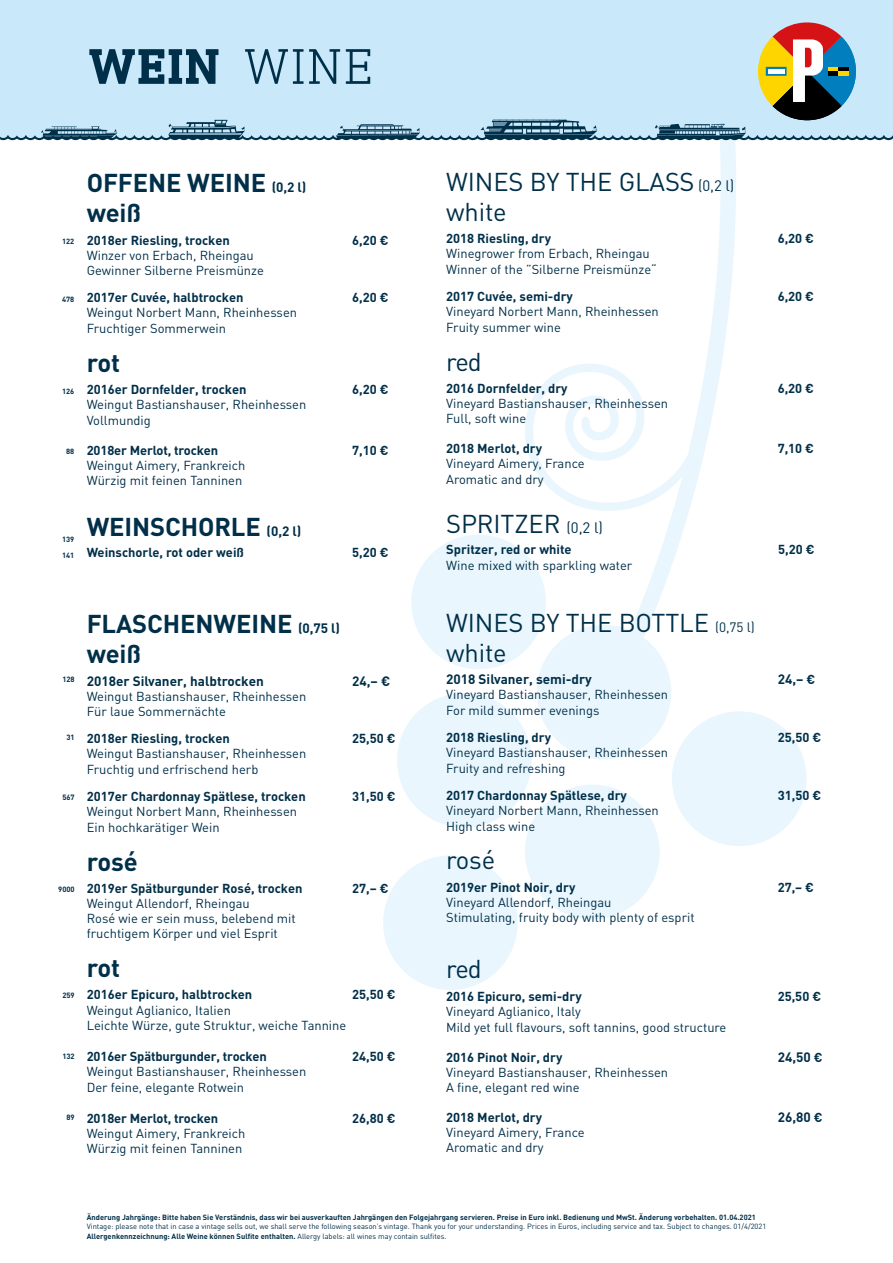
<style>
.page{position:relative;width:893px;height:1263px;background:#fff}
.page>*{position:absolute;margin:0;border:0;box-sizing:border-box;transform-origin:0 0}
.t1{font:700 51px "DIN Next Slab Pro";color:#002f49}
.t2{font:25.5px/30px "DIN";letter-spacing:-.005em;color:#002f49}
.t3{font:700 25.5px/30px "DIN";letter-spacing:-.005em;color:#002f49}
.t4{font:700 13.5px "DIN";color:#002f49}
.t5{font:12.9px/15.8px "DIN";color:#002f49}
.t6{font:700 12.9px "DIN";color:#002f49}
.t7{font:700 7.65px "DIN";color:#002f49}
.t8{font:7.5px/9.8px "DIN";color:#002f49}
.t9{font:700 7.5px/15.8px "DIN";color:#002f49}
.s1{font-weight:300}
.s2{font-size:13.5px}
.s3{font-size:15px}
.s4{font-size:12.9px}
.s5{font-weight:700}
</style>
<div class="page">
<div style="left:678px;top:718px;width:122px;height:121px;background:#e9f6fd;border-radius:50%"></div>
<div style="left:672px;top:711px;width:135px;height:135px;border:13px solid #c9e9fb;border-radius:50%"></div>
<div style="left:543px;top:631px;width:122px;height:122px;background:#e9f6fd;border-radius:50%"></div>
<div style="left:537px;top:625px;width:134px;height:134px;border:13px solid #c9e9fb;border-radius:50%"></div>
<div style="left:418px;top:541px;width:121px;height:122px;background:#e9f6fd;border-radius:50%"></div>
<div style="left:411px;top:535px;width:135px;height:134px;border:13px solid #c9e9fb;border-radius:50%"></div>
<div style="left:404px;top:700px;width:121px;height:121px;background:#e9f6fd;border-radius:50%"></div>
<div style="left:397px;top:693px;width:135px;height:135px;border:13px solid #c9e9fb;border-radius:50%"></div>
<div style="left:532px;top:791px;width:121px;height:121px;background:#e9f6fd;border-radius:50%"></div>
<div style="left:525px;top:784px;width:135px;height:135px;border:13px solid #c9e9fb;border-radius:50%"></div>
<div style="left:390px;top:862px;width:121px;height:121px;background:#e9f6fd;border-radius:50%"></div>
<div style="left:383px;top:855px;width:135px;height:135px;border:13px solid #c9e9fb;border-radius:50%"></div>
<svg style="left:620px;top:140px;width:206px;height:512px"></svg>
<svg style="left:525px;top:362px;width:171px;height:150px"></svg>
<div style="left:0;top:0;width:893px;height:138px;background:#c9e9fb"></div>
<svg style="left:0;top:22px;width:893px;height:118px"></svg>
<h1 class="t1" style="left:89px;top:37px;width:286px">WEIN <span class="s1">WINE</span></h1>
<p class="t9" style="left:62px;top:233px;width:14px">122</p>
<p class="t9" style="left:62px;top:291px;width:14px">478</p>
<p class="t9" style="left:62px;top:383px;width:14px">126</p>
<p class="t9" style="left:66px;top:443px;width:10px">88</p>
<p class="t9" style="left:62px;top:531px;width:14px">139<br>141</p>
<h2 class="t3" style="left:87px;top:167px;width:221px">OFFENE WEINE <span class="s2">(0,2 l) </span>weiß</h2>
<p class="t6" style="left:87px;top:231px;width:145px">2018er Riesling, trocken</p>
<p class="t6" style="left:352px;top:231px;width:38px">6,20 €</p>
<p class="t5" style="left:87px;top:247px;width:179px">Winzer von Erbach, Rheingau<br>Gewinner Silberne Preismünze</p>
<p class="t6" style="left:87px;top:289px;width:158px">2017er Cuvée, halbtrocken</p>
<p class="t6" style="left:352px;top:289px;width:38px">6,20 €</p>
<p class="t5" style="left:87px;top:305px;width:212px">Weingut Norbert Mann, Rheinhessen<br>Fruchtiger Sommerwein</p>
<h2 class="t3" style="left:87px;top:347px;width:35px">rot</h2>
<p class="t6" style="left:87px;top:381px;width:161px">2016er Dornfelder, trocken</p>
<p class="t6" style="left:352px;top:381px;width:38px">6,20 €</p>
<p class="t5" style="left:87px;top:397px;width:221px">Weingut Bastianshauser, Rheinhessen<br>Vollmundig</p>
<p class="t6" style="left:87px;top:442px;width:133px">2018er Merlot, trocken</p>
<p class="t6" style="left:352px;top:442px;width:38px">7,10 €</p>
<p class="t5" style="left:87px;top:458px;width:160px;line-height:15px">Weingut Aimery, Frankreich<br>Würzig mit feinen Tanninen</p>
<h2 class="t3" style="left:87px;top:511px;width:216px">WEINSCHORLE <span class="s2">(0,2 l)</span></h2>
<p class="t6" style="left:87px;top:544px;width:159px">Weinschorle, rot oder weiß</p>
<p class="t6" style="left:352px;top:544px;width:38px">5,20 €</p>
<p class="t7" style="left:62px;top:674px;width:14px">128</p>
<p class="t7" style="left:66px;top:732px;width:10px">31</p>
<p class="t7" style="left:62px;top:792px;width:14px">567</p>
<p class="t7" style="left:58px;top:884px;width:18px">9000</p>
<p class="t7" style="left:62px;top:990px;width:14px">259</p>
<p class="t7" style="left:62px;top:1051px;width:14px">132</p>
<p class="t7" style="left:66px;top:1112px;width:10px">89</p>
<h2 class="t3" style="left:87px;top:608px;width:255px">FLASCHENWEINE <span class="s2">(0,75 l) </span>weiß</h2>
<p class="t4" style="left:87px;top:672px;width:179px">2018er Silvaner, halbtrocken</p>
<p class="t4" style="left:352px;top:672px;width:40px">24,– €</p>
<p class="t5" style="left:87px;top:688px;width:221px">Weingut Bastianshauser, Rheinhessen<br>Für laue Sommernächte</p>
<p class="t6" style="left:87px;top:730px;width:145px">2018er Riesling, trocken</p>
<p class="t6" style="left:352px;top:730px;width:45px">25,50 €</p>
<p class="t5" style="left:87px;top:746px;width:221px">Weingut Bastianshauser, Rheinhessen<br>Fruchtig und erfrischend herb</p>
<p class="t6" style="left:87px;top:788px;width:221px">2017er Chardonnay Spätlese, trocken</p>
<p class="t6" style="left:352px;top:788px;width:45px">31,50 €</p>
<p class="t5" style="left:87px;top:804px;width:212px">Weingut Norbert Mann, Rheinhessen<br>Ein hochkarätiger Wein</p>
<h2 class="t3" style="left:87px;top:845px;width:53px">rosé</h2>
<p class="t6" style="left:87px;top:880px;width:217px">2019er Spätburgunder Rosé, trocken</p>
<p class="t6" style="left:352px;top:880px;width:38px">27,– €</p>
<p class="t5" style="left:87px;top:896px;width:211px;line-height:15px">Weingut Allendorf, Rheingau<br>Rosé wie er sein muss, belebend mit fruchtigem Körper und viel Esprit</p>
<h2 class="t3" style="left:87px;top:952px;width:35px">rot</h2>
<p class="t6" style="left:87px;top:986px;width:167px">2016er Epicuro, halbtrocken</p>
<p class="t6" style="left:352px;top:986px;width:45px">25,50 €</p>
<p class="t5" style="left:87px;top:1002px;width:261px">Weingut Aglianico, Italien<br>Leichte Würze, gute Struktur, weiche Tannine</p>
<p class="t6" style="left:87px;top:1048px;width:182px">2016er Spätburgunder, trocken</p>
<p class="t6" style="left:352px;top:1048px;width:45px">24,50 €</p>
<p class="t5" style="left:87px;top:1064px;width:221px">Weingut Bastianshauser, Rheinhessen<br>Der feine, elegante Rotwein</p>
<p class="t6" style="left:87px;top:1109px;width:133px">2018er Merlot, trocken</p>
<p class="t6" style="left:352px;top:1109px;width:45px">26,80 €</p>
<p class="t5" style="left:87px;top:1125px;width:160px;line-height:15px">Weingut Aimery, Frankreich<br>Würzig mit feinen Tanninen</p>
<h2 class="t2" style="left:446px;top:167px;width:290px">WINES BY THE GLASS <span class="s3">(0,2 l) </span>white</h2>
<p class="t6" style="left:446px;top:230px;width:106px">2018 Riesling, dry</p>
<p class="t6" style="left:778px;top:230px;width:38px">6,20 €</p>
<p class="t5" style="left:446px;top:246px;width:212px">Winegrower from Erbach, Rheingau<br>Winner of the ”Silberne Preismünze“</p>
<p class="t6" style="left:446px;top:288px;width:128px">2017 Cuvée, semi-dry</p>
<p class="t6" style="left:778px;top:288px;width:38px">6,20 €</p>
<p class="t5" style="left:446px;top:304px;width:214px">Vineyard Norbert Mann, Rheinhessen<br>Fruity summer wine</p>
<h2 class="t2" style="left:446px;top:347px;width:37px">red</h2>
<p class="t6" style="left:446px;top:380px;width:123px">2016 Dornfelder, dry</p>
<p class="t6" style="left:778px;top:380px;width:38px">6,20 €</p>
<p class="t5" style="left:446px;top:396px;width:223px;line-height:15px">Vineyard Bastianshauser, Rheinhessen<br>Full, soft wine</p>
<p class="t6" style="left:446px;top:440px;width:97px">2018 Merlot, dry</p>
<p class="t6" style="left:778px;top:440px;width:38px">7,10 €</p>
<p class="t5" style="left:446px;top:456px;width:140px">Vineyard Aimery, France<br>Aromatic and dry</p>
<h2 class="t2" style="left:446px;top:510px;width:158px">SPRITZER <span class="s3">(0,2 l)</span></h2>
<p class="t6" style="left:446px;top:541px;width:127px">Spritzer, red or white</p>
<p class="t6" style="left:778px;top:541px;width:38px">5,20 €</p>
<p class="t5" style="left:446px;top:558px;width:188px">Wine mixed with sparkling water</p>
<h2 class="t2" style="left:446px;top:608px;width:310px">WINES BY THE BOTTLE <span class="s2">(0,75 l) </span>white</h2>
<p class="t4" style="left:446px;top:670px;width:147px">2018 Silvaner, semi-dry</p>
<p class="t4" style="left:778px;top:670px;width:39px">24,– <span class="s4">€</span></p>
<p class="t5" style="left:446px;top:687px;width:223px">Vineyard Bastianshauser, Rheinhessen<br>For mild summer evenings</p>
<p class="t6" style="left:446px;top:729px;width:106px">2018 Riesling, dry</p>
<p class="t6" style="left:778px;top:729px;width:45px">25,50 €</p>
<p class="t5" style="left:446px;top:745px;width:223px">Vineyard Bastianshauser, Rheinhessen<br>Fruity and refreshing</p>
<p class="t6" style="left:446px;top:787px;width:182px">2017 Chardonnay Spätlese, dry</p>
<p class="t6" style="left:778px;top:787px;width:45px">31,50 €</p>
<p class="t5" style="left:446px;top:802px;width:214px">Vineyard Norbert Mann, Rheinhessen<br>High class wine</p>
<h2 class="t2" style="left:446px;top:845px;width:51px">rosé</h2>
<p class="t6" style="left:446px;top:878px;width:131px">2019er Pinot Noir, dry</p>
<p class="t6" style="left:778px;top:878px;width:38px">27,– €</p>
<p class="t5" style="left:446px;top:895px;width:250px;line-height:15px">Vineyard Allendorf, Rheingau<br>Stimulating, fruity body with plenty of esprit</p>
<h2 class="t2" style="left:446px;top:955px;width:37px">red</h2>
<p class="t6" style="left:446px;top:988px;width:137px">2016 Epicuro, semi-dry</p>
<p class="t6" style="left:778px;top:988px;width:45px">25,50 €</p>
<p class="t5" style="left:446px;top:1003px;width:282px">Vineyard Aglianico, Italy<br>Mild yet full flavours, soft tannins, good structure</p>
<p class="t6" style="left:446px;top:1048px;width:118px">2016 Pinot Noir, dry</p>
<p class="t4" style="left:778px;top:1048px;width:47px">24,50 <span class="s4">€</span></p>
<p class="t5" style="left:446px;top:1065px;width:223px;line-height:15px">Vineyard Bastianshauser, Rheinhessen<br>A fine, elegant red wine</p>
<p class="t6" style="left:446px;top:1109px;width:97px">2018 Merlot, dry</p>
<p class="t4" style="left:778px;top:1108px;width:47px">26,80 <span class="s4">€</span></p>
<p class="t5" style="left:446px;top:1125px;width:140px;line-height:15px">Vineyard Aimery, France<br>Aromatic and dry</p>
<p class="t9" style="left:87px;top:1209px;width:671px">Änderung Jahrgänge: Bitte haben Sie Verständnis, dass wir bei ausverkauften Jahrgängen den Folgejahrgang servieren. Preise in Euro inkl. Bedienung und MwSt. Änderung vorbehalten. 01.04.2021</p>
<p class="t8" style="left:87px;top:1222px;width:681px">Vintage: please note that in case a vintage sells out, we shall serve the following season’s vintage. Thank you for your understanding. Prices in Euros, including service and tax. Subject to changes. 01/4/2021<br><span class="s5">Allergenkennzeichnung: Alle Weine können Sulfite enthalten.</span> Allergy labels: all wines may contain sulfites.</p>
</div>
